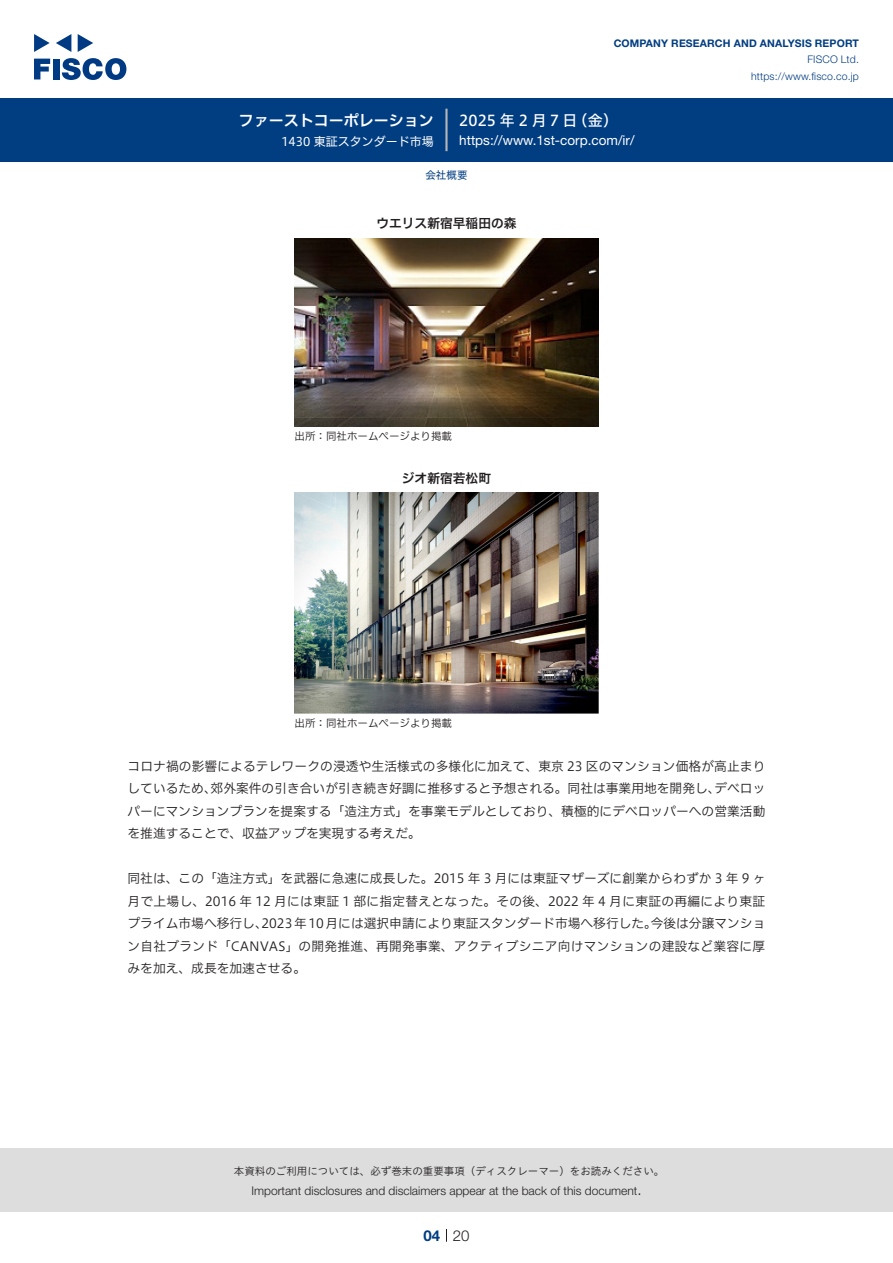
<style>
.page{position:relative;width:893px;height:1263px;background:#fff}
.page>*{position:absolute;margin:0;border:0;box-sizing:border-box;transform-origin:0 0}
.t1{font:15px "Hiragino UD Sans F Std N W6";color:#fff}
.t2{font:15px "Hiragino UD Sans F Std N W5";letter-spacing:.21em;color:#fff}
.t3{font:300 15px "Helvetica Neue LT Std";color:#231f20}
.t4{font:700 15px "Helvetica Neue LT Std";color:#003d81}
.t5{font:13.5px "Helvetica Neue LT Std";color:#fff}
.本文{font:12.75px/22.5px "Hiragino UD Sans F Std N W3";color:#231f20;text-align:right}
.本文-2{font:12.75px/22.5px "Hiragino UD Sans F Std N W3";letter-spacing:.02em;color:#231f20}
.チャートタイトル{font:12.75px "Hiragino UD Sans F Std N W6";color:#231f20}
.t6{font:300 12px "Helvetica Neue LT Std";color:#231f20}
.t7{font:12px "Hiragino UD Sans F Std N W4";color:#fff}
.t8{font:10.5px "Hiragino UD Sans Std W3";color:#231f20}
.t9{font:700 10.5px "Helvetica Neue LT Std";letter-spacing:.015em;color:#003d81}
.t10{font:300 10.5px/16.5px "Helvetica Neue LT Std";letter-spacing:.015em;color:#003d81;text-align:right}
.表組み基本スタイル{font:10.5px "Hiragino UD Sans F Std N W3";color:#231f20}
.ヘッダー{font:10.5px "Hiragino UD Sans F Std N W4";color:#003d81}
</style>
<div class="page">
<div style="left:0;top:1148px;width:893px;height:64px;background:#ddd"></div>
<svg style="left:34px;top:59px;width:16px;height:20px"></svg>
<div style="left:53px;top:59px;width:6px;height:20px;background:#003a83"></div>
<svg style="left:62px;top:58px;width:64px;height:22px"></svg>
<svg style="left:34px;top:34px;width:16px;height:18px"></svg>
<svg style="left:78px;top:34px;width:15px;height:18px"></svg>
<svg style="left:56px;top:34px;width:15px;height:18px"></svg>
<div style="left:0;top:98px;width:893px;height:64px;background:#003d81"></div>
<hr style="left:445px;top:109px;width:3px;height:42px;background:#b5b5b6">
<svg style="left:446px;top:1229px;width:1px;height:13px"></svg>
<img style="left:295px;top:238px;width:303px;height:188px">
<img style="left:295px;top:493px;width:303px;height:221px">
<p class="t1" style="left:239px;top:109px;width:197px">ファーストコーポレーション</p>
<p class="t7" style="left:281px;top:132px;width:154px">1430 東証スタンダード市場</p>
<p class="t9" style="left:614px;top:37px;width:247px">COMPANY RESEARCH AND ANALYSIS REPORT</p>
<p class="t10" style="left:751px;top:51px;width:109px">FISCO Ltd. https://www.fisco.co j p.</p>
<p class="t2" style="left:459px;top:109px;width:120px">2025年2月7日</p>
<p class="t2" style="left:573px;top:109px;width:47px">（金(</p>
<p class="t5" style="left:459px;top:132px;width:177px">https://www.1st-corp.com /i r/</p>
<p class="ヘッダー" style="left:425px;top:167px;width:43px">会社概要</p>
<p class="チャートタイトル" style="left:376px;top:214px;width:142px">ウエリス新宿早稲田の森</p>
<p class="表組み基本スタイル" style="left:295px;top:428px;width:159px">出所：同社ホームページより掲載</p>
<p class="チャートタイトル" style="left:402px;top:468px;width:91px">ジオ新宿若松町</p>
<p class="表組み基本スタイル" style="left:295px;top:715px;width:159px">出所：同社ホームページより掲載</p>
<p class="本文" style="left:128px;top:754px;width:639px">コロナ禍の影響によるテレワークの浸透や生活様式の多様化に加えて、東京 23 区のマンション価格が高止まりデベロッ</p>
<p class="本文" style="left:211px;top:776px;width:511px">郊外案件の引き合いが引き続き好調に推移すると予想される。同社は事業用地を開発し、</p>
<p class="本文" style="left:128px;top:776px;width:639px;text-align:left">しているため、<br>パーにマンションプランを提案する「造注方式」を事業モデルとしており、積極的にデベロッパーへの営業活動を推進することで、収益アップを実現する考えだ。</p>
<p class="本文" style="left:128px;top:866px;width:639px">同社は、この「造注方式」を武器に急速に成長した。2015 年 3 月には東証マザーズに創業からわずか 3 年 9 ヶ月で上場し、2016 年 12 月には東証 1 部に指定替えとなった。その後、2022 年 4 月に東証の再編により東証今後は分譲マンショ</p>
<p class="本文-2" style="left:128px;top:911px;width:639px">プライム市場へ移行し、<br>ン自社ブランド「CANVAS」の開発推進、再開発事業、アクティブシニア向けマンションの建設など業容に厚みを加え、成長を加速させる。</p>
<p class="本文" style="left:261px;top:911px;width:397px">2023年10月には選択申請により東証スタンダード市場へ移行した。</p>
<p class="t8" style="left:234px;top:1163px;width:432px">本資料のご利用については、必ず巻末の重要事項（ディスクレーマー）をお読みください。</p>
<p class="t3" style="left:637px;top:1180px;width:6px">.</p>
<p class="t6" style="left:251px;top:1183px;width:387px">Important disclosures and disclaimers appear at the back of this document</p>
<p class="t4" style="left:423px;top:1226px;width:18px">04</p>
<p class="t3" style="left:453px;top:1226px;width:18px">20</p>
</div>
